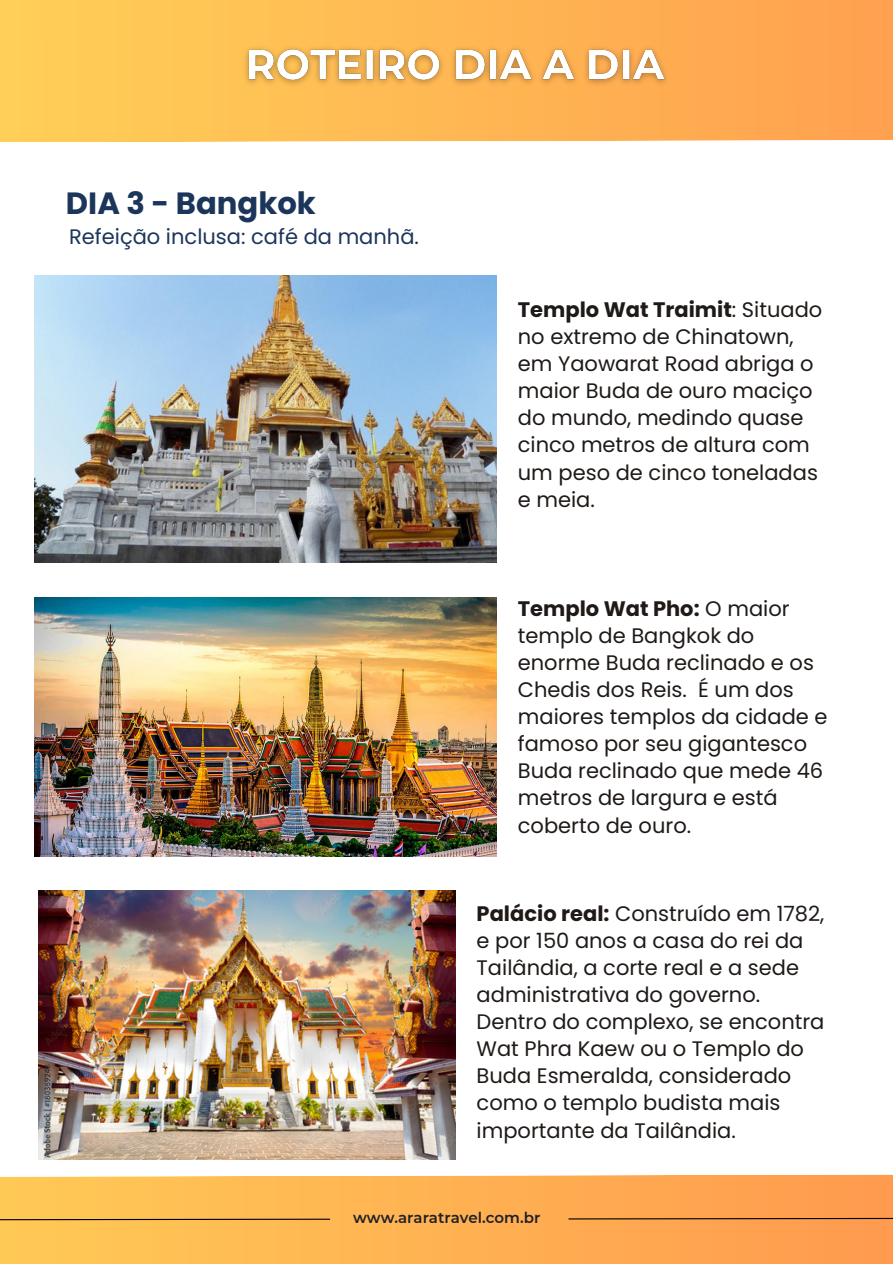
<style>
.page{position:relative;width:893px;height:1264px;background:#fff}
.page>*{position:absolute;margin:0;border:0;box-sizing:border-box;transform-origin:0 0}
.t1{font:700 30.75px "Poppins";color:#1c355b}
.t2{font:21px/27px "Poppins";color:#1f1a17}
.t3{font:21px "Poppins";color:#1c355b}
.t4{font:600 15px "Montserrat";color:#201f27}
.s1{font-weight:700}
</style>
<div class="page">
<svg style="left:0;top:1174px;width:892px;height:89px;background:#feb255"></svg>
<svg style="left:567px;top:1217px;width:325px;height:2px"></svg>
<svg style="left:0;top:1217px;width:331px;height:3px"></svg>
<svg style="left:0;top:0;width:892px;height:143px;background:#ffb955"></svg>
<img style="left:35px;top:275px;width:461px;height:287px">
<img style="left:35px;top:597px;width:461px;height:259px">
<img style="left:39px;top:890px;width:416px;height:269px">
<img style="left:237px;top:41px;width:438px;height:51px">
<p class="t1" style="left:66px;top:182px;width:251px">DIA 3 - Bangkok</p>
<h3 class="t3" style="left:69px;top:221px;width:351px">Refeição inclusa: café da manhã.</h3>
<p class="t2" style="left:518px;top:296px;width:306px"><span class="s1">Templo Wat Traimit</span>: Situado no extremo de Chinatown, em Yaowarat Road abriga o maior Buda de ouro maciço do mundo, medindo quase cinco metros de altura com um peso de cinco toneladas e meia.</p>
<p class="t2" style="left:518px;top:595px;width:311px"><span class="s1">Templo Wat Pho:</span> O maior templo de Bangkok do enorme Buda reclinado e os<br>Chedis dos Reis. É um dos maiores templos da cidade e famoso por seu gigantesco<br>Buda reclinado que mede 46 metros de largura e está coberto de ouro.</p>
<p class="t2" style="left:476px;top:900px;width:349px"><span class="s1">Palácio real:</span> Construído em 1782, e por 150 anos a casa do rei da<br>Tailândia, a corte real e a sede administrativa do governo.<br>Dentro do complexo, se encontra<br>Wat Phra Kaew ou o Templo do<br>Buda Esmeralda, considerado como o templo budista mais importante da Tailândia.</p>
<h2 class="t4" style="left:353px;top:1208px;width:189px">www.araratravel.com.br</h2>
</div>
